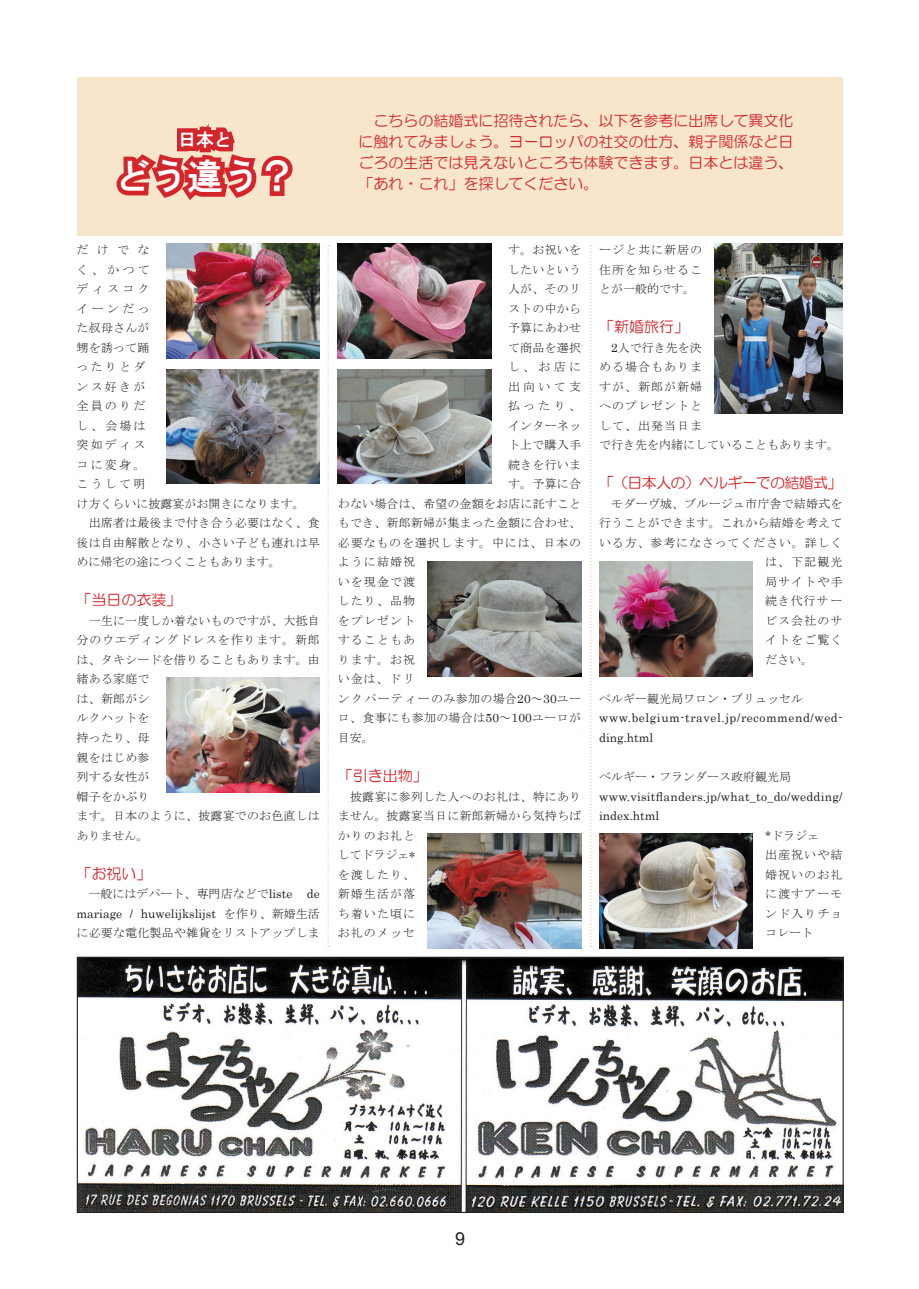
<style>
.page{position:relative;width:919px;height:1289px;background:#fff}
.page>*{position:absolute;margin:0;border:0;box-sizing:border-box;transform-origin:0 0}
.t1{font:36px "HGS Gothic E";color:#fff}
.t2{font:18px "HGS Gothic E";color:#fff}
.t3{font:18px "Arial";color:#222121}
.t4{font:15px/21px "HG Maru Gothic MPRO";color:#d3252c;text-align:justify}
.t5{font:15px "HG Maru Gothic MPRO";letter-spacing:-.05em;color:#d3252c}
.t6{font:12px/19.5px "MS Mincho";letter-spacing:.015em;color:#222121;text-align:justify}
.t7{font:12px/19.5px "MS Mincho";letter-spacing:.185em;color:#222121}
.t8{font:12px/19.5px "MS Mincho";letter-spacing:.04em;color:#222121}
.t9{font:12px/19.5px "Century";letter-spacing:.02em;color:#222121}
.t10{font:12px/19.5px "Century";letter-spacing:.05em;color:#222121}
.t11{font:12px "MS Mincho";letter-spacing:.07em;color:#222121}
.t12{font:12px "MS Mincho";letter-spacing:.065em;color:#222121}
.s1{font-family:"Century"}
</style>
<div class="page">
<img style="left:167px;top:369px;width:153px;height:115px">
<img style="left:167px;top:243px;width:153px;height:115px">
<img style="left:167px;top:677px;width:153px;height:115px">
<img style="left:428px;top:833px;width:153px;height:115px">
<img style="left:338px;top:243px;width:153px;height:115px">
<img style="left:338px;top:369px;width:153px;height:115px">
<img style="left:428px;top:561px;width:153px;height:115px">
<img style="left:714px;top:243px;width:128px;height:171px">
<div style="left:77px;top:77px;width:765px;height:159px;background:#f7e6cb"></div>
<img style="left:599px;top:561px;width:153px;height:115px">
<img style="left:599px;top:833px;width:153px;height:115px">
<svg style="left:116px;top:124px;width:177px;height:76px"></svg>
<svg style="left:327px;top:245px;width:2px;height:702px"></svg>
<svg style="left:590px;top:245px;width:2px;height:702px"></svg>
<img style="left:79px;top:958px;width:762px;height:252px">
<div style="left:77px;top:956px;width:766px;height:256px;border:1px solid #222121"></div>
<p class="t2" style="left:178px;top:130px;width:55px">日本と</p>
<p class="t1" style="left:115px;top:158px;width:182px">どう違う？</p>
<p class="t4" style="left:358px;top:110px;width:436px;text-indent:15px">こちらの結婚式に招待されたら、以下を参考に出席して異文化に触れてみましょう。ヨーロッパの社交の仕方、親子関係など日ごろの生活では見えないところも体験できます。日本とは違う、「あれ・これ」を探してください。</p>
<p class="t7" style="left:77px;top:240px;width:230px">だけでな<br>く、かつて<br>ディスコク<br>イーンだっ<br>た叔母さんが<br>甥を誘って踊<br>ったりとダ<br>ンス好きが<br>全員のりだ<br>し、会場は<br>突如ディス<br>コに変身。<br>こうして明<br>け方くらいに披露宴がお開きになります。</p>
<p class="t6" style="left:77px;top:513px;width:245px">　出席者は最後まで付き合う必要はなく、食後は自由解散となり、小さい子ども連れは早めに帰宅の途につくこともあります。</p>
<p class="t4" style="left:77px;top:589px;width:107px">「当日の衣装」</p>
<p class="t6" style="left:77px;top:611px;width:245px;text-align:left">　一生に一度しか着ないものですが、大抵自分のウエディングドレスを作ります。新郎は、タキシードを借りることもあります。由緒ある家庭で<br>は、新郎がシ<br>ルクハットを<br>持ったり、母<br>親をはじめ参<br>列する女性が<br>帽子をかぶり<br>ます。日本のように、披露宴でのお色直しはありません。</p>
<p class="t4" style="left:77px;top:862px;width:77px">「お祝い」</p>
<p class="t6" style="left:77px;top:884px;width:245px">　一般にはデパート、専門店などで<span class="s1">liste de mariage / huwelijkslijst</span> を作り、新婚生活に必要な電化製品や雑貨をリストアップしま</p>
<p class="t6" style="left:508px;top:240px;width:75px">す。お祝いを</p>
<p class="t6" style="left:508px;top:260px;width:75px">したいという</p>
<p class="t6" style="left:508px;top:279px;width:75px">人が、そのリ</p>
<p class="t6" style="left:508px;top:299px;width:75px">ストの中から</p>
<p class="t6" style="left:508px;top:318px;width:75px">予算にあわせ</p>
<p class="t6" style="left:508px;top:338px;width:75px">て商品を選択</p>
<p class="t6" style="left:508px;top:357px;width:75px">し、お店に</p>
<p class="t6" style="left:508px;top:377px;width:75px">出向いて支</p>
<p class="t6" style="left:508px;top:396px;width:75px">払ったり、</p>
<p class="t6" style="left:508px;top:416px;width:75px">インターネッ</p>
<p class="t6" style="left:508px;top:435px;width:75px">ト上で購入手</p>
<p class="t6" style="left:508px;top:455px;width:75px">続きを行いま</p>
<p class="t6" style="left:508px;top:474px;width:75px">す。予算に合</p>
<p class="t6" style="left:338px;top:494px;width:245px">わない場合は、希望の金額をお店に託すこと</p>
<p class="t6" style="left:338px;top:513px;width:245px">もでき、新郎新婦が集まった金額に合わせ、</p>
<p class="t11" style="left:338px;top:536px;width:245px">必要なものを選択します。中には、日本の</p>
<p class="t6" style="left:338px;top:552px;width:79px">ように結婚祝</p>
<p class="t6" style="left:338px;top:572px;width:79px">いを現金で渡</p>
<p class="t6" style="left:338px;top:591px;width:79px">したり、品物</p>
<p class="t6" style="left:338px;top:611px;width:79px">をプレゼント</p>
<p class="t6" style="left:338px;top:630px;width:79px">することもあ</p>
<p class="t6" style="left:338px;top:650px;width:79px">ります。お祝</p>
<p class="t6" style="left:338px;top:669px;width:79px">い金は、ドリ</p>
<p class="t12" style="left:338px;top:692px;width:245px">ンクパーティーのみ参加の場合<span class="s1">20</span>～<span class="s1">30</span>ユー</p>
<p class="t6" style="left:338px;top:708px;width:245px">ロ、食事にも参加の場合は<span class="s1">50</span>～<span class="s1">100</span>ユーロが</p>
<p class="t6" style="left:338px;top:728px;width:37px">目安。</p>
<p class="t4" style="left:338px;top:765px;width:92px">「引き出物」</p>
<p class="t6" style="left:338px;top:786px;width:245px;text-align:left">　披露宴に参列した人へのお礼は、特にありません。披露宴当日に新郎新婦から気持ちばかりのお礼と<br>してドラジェ*<br>を渡したり、<br>新婚生活が落<br>ち着いた頃に<br>お礼のメッセ</p>
<p class="t6" style="left:599px;top:240px;width:104px">ージと共に新居の住所を知らせることが一般的です。</p>
<p class="t4" style="left:599px;top:316px;width:91px">「新婚旅行」</p>
<p class="t8" style="left:599px;top:338px;width:241px;text-indent:12px"><span class="s1">2</span>人で行き先を決<br>める場合もありま<br>すが、新郎が新婦<br>へのプレゼントと<br>して、出発当日ま<br>で行き先を内緒にしていることもあります。</p>
<p class="t5" style="left:599px;top:475px;width:244px">「（日本人の）ベルギーでの結婚式」</p>
<p class="t6" style="left:599px;top:494px;width:245px">　モダーヴ城、ブルージュ市庁舎で結婚式を</p>
<p class="t6" style="left:599px;top:513px;width:245px">行うことができます。これから結婚を考えて</p>
<p class="t11" style="left:599px;top:536px;width:245px">いる方、参考になさってください。詳しく</p>
<p class="t6" style="left:765px;top:552px;width:79px">は、下記観光</p>
<p class="t6" style="left:765px;top:572px;width:79px">局サイトや手</p>
<p class="t6" style="left:765px;top:591px;width:79px">続き代行サー</p>
<p class="t6" style="left:765px;top:611px;width:79px">ビス会社のサ</p>
<p class="t6" style="left:765px;top:630px;width:79px">イトをご覧く</p>
<p class="t6" style="left:765px;top:650px;width:49px">ださい。</p>
<p class="t6" style="left:599px;top:689px;width:205px">ベルギー観光局ワロン・ブリュッセル</p>
<p class="t10" style="left:599px;top:707px;width:245px">www.belgium-travel.jp/recommend/wed&shy;ding.html</p>
<p class="t6" style="left:599px;top:767px;width:193px">ベルギー・フランダース政府観光局</p>
<p class="t9" style="left:599px;top:785px;width:245px">www.visitflanders.jp/what_to_do/wedding/ index.html</p>
<p class="t6" style="left:765px;top:825px;width:55px"><span class="s1">*</span>ドラジェ</p>
<p class="t6" style="left:765px;top:845px;width:79px">出産祝いや結婚祝いのお礼に渡すアーモンド入りチョコレート</p>
<p class="t3" style="left:455px;top:1226px;width:12px">9</p>
</div>
